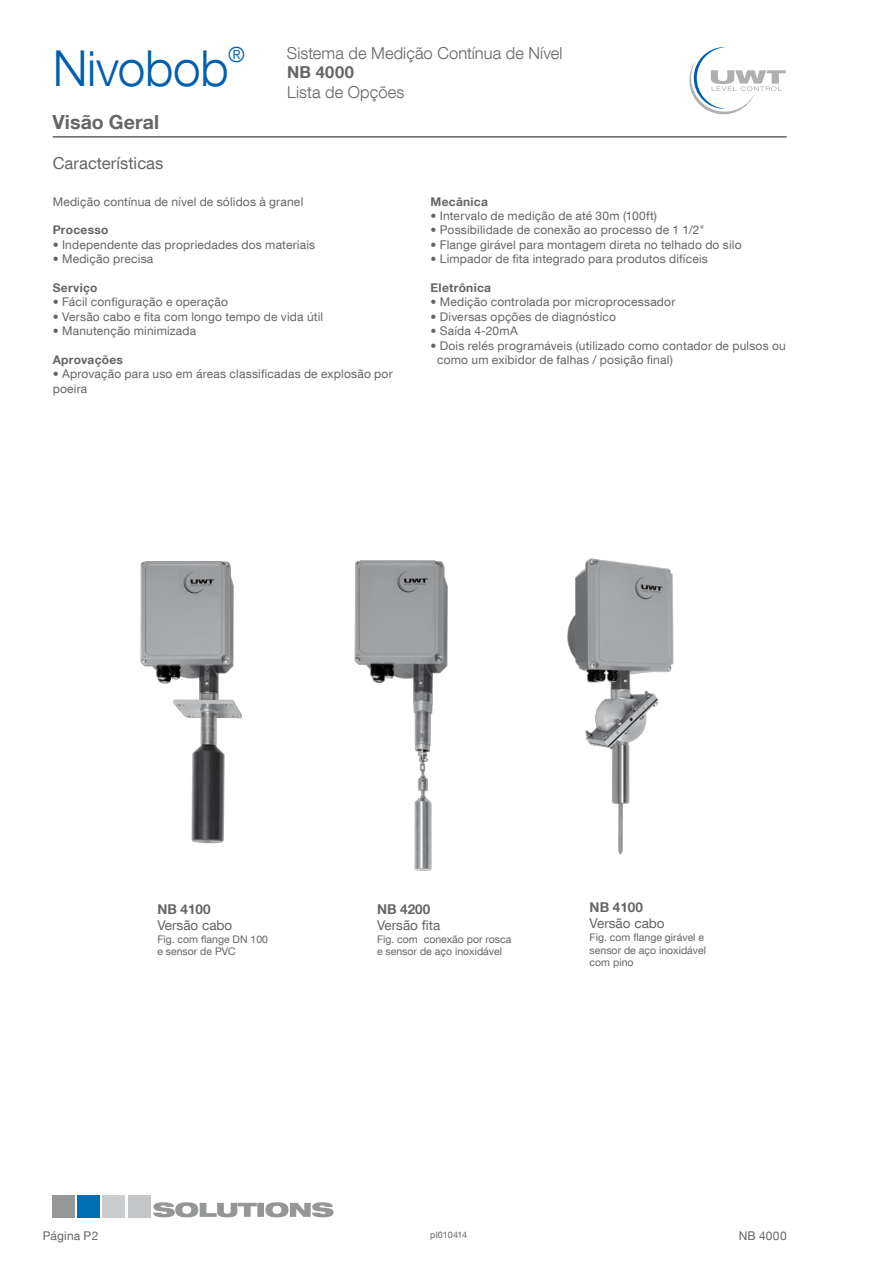
<style>
.page{position:relative;width:893px;height:1263px;background:#fff}
.page>*{position:absolute;margin:0;border:0;box-sizing:border-box;transform-origin:0 0}
.t1{font:300 49.5px "Helvetica Neue LT Com";letter-spacing:-.005em;color:#005eaf}
.t2{font:300 20.85px "Helvetica Neue LT Com";color:#005eaf}
.t3{font:700 19.5px "Helvetica Neue LT Com";letter-spacing:.01em;color:#646567}
.t4{font:300 16.5px "Helvetica Neue LT Com";letter-spacing:.005em;color:#646567}
.t5{font:16.5px "Helvetica Neue LT Com";letter-spacing:.005em;color:#646567}
.t6{font:700 16.5px "Helvetica Neue LT Com";letter-spacing:.03em;color:#646567}
.t7{font:13.5px "Helvetica Neue LT Com";color:#646567}
.t8{font:700 13.5px "Helvetica Neue LT Com";color:#646567}
.t9{font:12px/14.4px "Helvetica Neue LT Com";letter-spacing:.015em;color:#646567}
.t10{font:700 12px "Helvetica Neue LT Com";letter-spacing:.025em;color:#646567}
.t11{font:10.5px/12.6px "Helvetica Neue LT Com";color:#646567}
.t12{font:9px "Helvetica Neue LT Com";color:#646567}
</style>
<div class="page">
<svg style="left:689px;top:47px;width:97px;height:68px"></svg>
<div style="left:53px;top:1195px;width:22px;height:22px;background:#949697"></div>
<div style="left:78px;top:1195px;width:22px;height:22px;background:#006fb7"></div>
<div style="left:103px;top:1195px;width:22px;height:22px;background:#cccdcf"></div>
<div style="left:128px;top:1195px;width:22px;height:22px;background:#c4c6c7"></div>
<svg style="left:153px;top:1202px;width:181px;height:15px"></svg>
<hr style="left:53px;top:136px;width:734px;height:2px;background:#646567">
<img style="left:567px;top:558px;width:107px;height:297px">
<img style="left:140px;top:561px;width:102px;height:283px">
<img style="left:354px;top:560px;width:94px;height:311px">
<h1 class="t1" style="left:53px;top:38px;width:178px">Nivobob</h1>
<h2 class="t2" style="left:228px;top:42px;width:18px">®</h2>
<h3 class="t3" style="left:52px;top:109px;width:108px">Visão Geral</h3>
<h3 class="t5" style="left:53px;top:153px;width:112px">Características</h3>
<h3 class="t4" style="left:287px;top:43px;width:277px">Sistema de Medição Contínua de Nível</h3>
<h3 class="t6" style="left:287px;top:62px;width:68px">NB 4000</h3>
<h3 class="t4" style="left:287px;top:82px;width:119px">Lista de Opções</h3>
<p class="t9" style="left:53px;top:194px;width:252px">Medição contínua de nível de sólidos à granel</p>
<p class="t10" style="left:53px;top:223px;width:57px">Processo</p>
<p class="t9" style="left:53px;top:237px;width:264px">• Independente das propriedades dos materiais</p>
<p class="t9" style="left:53px;top:251px;width:102px">• Medição precisa</p>
<p class="t10" style="left:53px;top:280px;width:46px">Serviço</p>
<p class="t9" style="left:53px;top:295px;width:177px">• Fácil configuração e operação</p>
<p class="t9" style="left:53px;top:309px;width:272px">• Versão cabo e fita com longo tempo de vida útil</p>
<p class="t9" style="left:53px;top:323px;width:145px">• Manutenção minimizada</p>
<p class="t10" style="left:53px;top:352px;width:72px">Aprovações</p>
<p class="t9" style="left:53px;top:367px;width:341px">• Aprovação para uso em áreas classificadas de explosão por poeira</p>
<p class="t10" style="left:430px;top:194px;width:59px">Mecânica</p>
<p class="t9" style="left:430px;top:208px;width:228px">• Intervalo de medição de até 30m (100ft)</p>
<p class="t9" style="left:430px;top:223px;width:276px">• Possibilidade de conexão ao processo de 1 1/2"</p>
<p class="t9" style="left:430px;top:237px;width:313px">• Flange girável para montagem direta no telhado do silo</p>
<p class="t9" style="left:430px;top:251px;width:279px">• Limpador de fita integrado para produtos difíceis</p>
<p class="t10" style="left:430px;top:280px;width:62px">Eletrônica</p>
<p class="t9" style="left:430px;top:295px;width:246px">• Medição controlada por microprocessador</p>
<p class="t9" style="left:430px;top:309px;width:187px">• Diversas opções de diagnóstico</p>
<p class="t9" style="left:430px;top:323px;width:89px">• Saída 4-20mA</p>
<p class="t9" style="left:437px;top:338px;width:350px;text-indent:-7px">• Dois relés programáveis (utilizado como contador de pulsos ou como um exibidor de falhas / posição final)</p>
<p class="t8" style="left:157px;top:901px;width:55px">NB 4100</p>
<p class="t7" style="left:157px;top:917px;width:77px">Versão cabo</p>
<p class="t11" style="left:157px;top:932px;width:112px">Fig. com flange DN 100 e sensor de PVC</p>
<p class="t9" style="left:43px;top:1228px;width:57px">Página P2</p>
<p class="t8" style="left:377px;top:900px;width:55px">NB 4200</p>
<p class="t7" style="left:377px;top:917px;width:65px">Versão fita</p>
<p class="t11" style="left:377px;top:932px;width:136px">Fig. com conexão por rosca e sensor de aço inoxidável</p>
<p class="t8" style="left:590px;top:899px;width:55px">NB 4100</p>
<p class="t7" style="left:590px;top:915px;width:77px">Versão cabo</p>
<p class="t11" style="left:590px;top:931px;width:118px">Fig. com flange girável e sensor de aço inoxidável com pino</p>
<p class="t12" style="left:430px;top:1229px;width:39px">pl010414</p>
<p class="t9" style="left:739px;top:1228px;width:49px">NB 4000</p>
</div>
